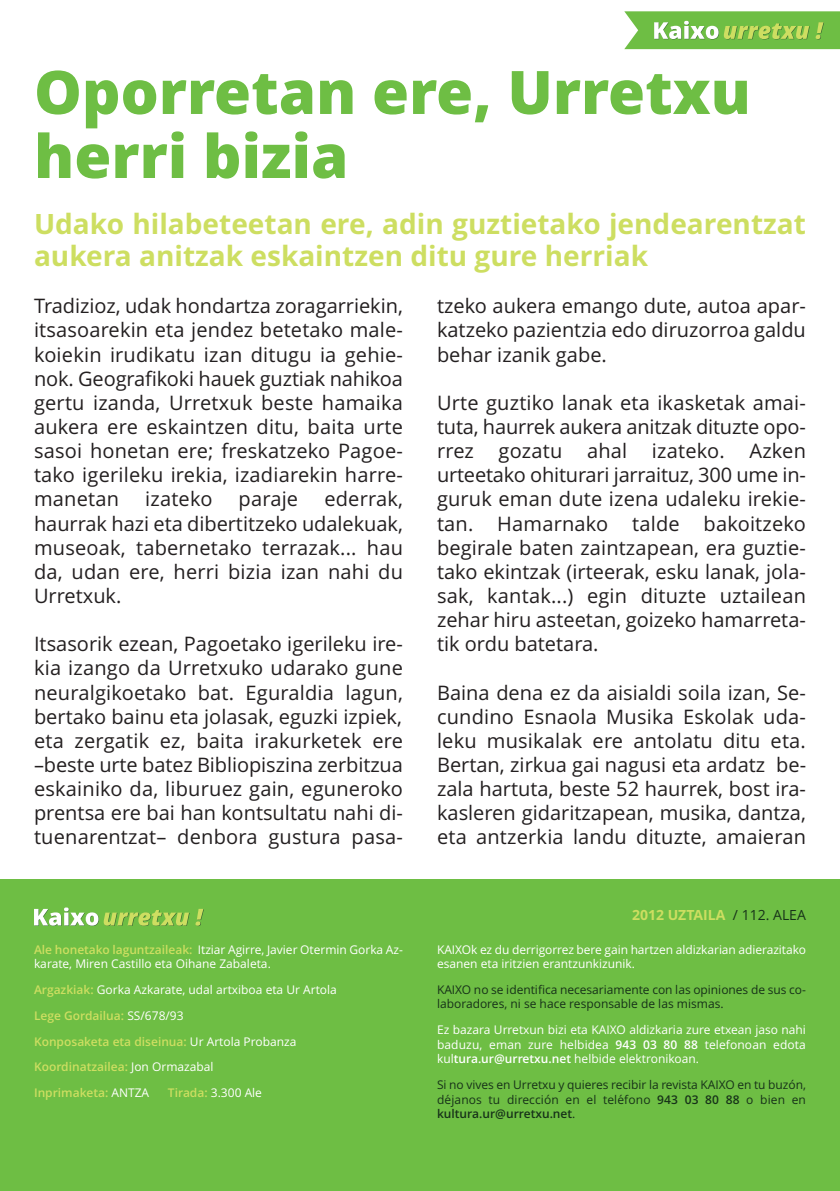
<style>
.page{position:relative;width:840px;height:1191px;background:#fff}
.page>*{position:absolute;margin:0;border:0;box-sizing:border-box;transform-origin:0 0}
.t1{font:800 60px/64px "Open Sans";color:#6ebe44}
.t2{font:700 28px/32px "Open Sans";color:#cdde61}
.t3{font:20px/24.2px "Open Sans";color:#231f20;text-align:justify}
.t4{font:700 14px "Open Sans";color:#cdde61}
.t5{font:12px/14.4px "Open Sans";color:#fff}
.t6{font:12px/14.4px "Open Sans";color:#173219}
.s1{font-weight:600;color:#cdde61}
.s2{font-weight:400;color:#173219}
.s3{font-weight:600}
</style>
<div class="page">
<div style="left:0;top:879px;width:839px;height:312px;background:#6ebe44"></div>
<svg style="left:195px;top:909px;width:9px;height:17px"></svg>
<svg style="left:34px;top:907px;width:155px;height:19px"></svg>
<svg style="left:624px;top:11px;width:215px;height:38px"></svg>
<h1 class="t1" style="left:34px;top:66px;width:717px">Oporretan ere, Urretxu herri bizia</h1>
<h2 class="t2" style="left:34px;top:211px;width:773px">Udako hilabeteetan ere, adin guztietako jendearentzat aukera anitzak eskaintzen ditu gure herriak</h2>
<p class="t3" style="left:34px;top:296px;width:370px">Tradizioz, udak hondartza zoragarriekin, itsasoarekin eta jendez betetako male&shy;koiekin irudikatu izan ditugu ia gehie&shy;nok. Geografikoki hauek guztiak nahikoa gertu izanda, Urretxuk beste hamaika aukera ere eskaintzen ditu, baita urte sasoi honetan ere; freskatzeko Pagoe&shy;tako igerileku irekia, izadiarekin harre&shy;manetan</p>
<p class="t3" style="left:34px;top:489px;width:370px;text-indent:290px">ederrak, haurrak hazi eta dibertitzeko udalekuak, museoak, tabernetako terrazak... hau da, udan ere, herri bizia izan nahi du Urretxuk.</p>
<p class="t3" style="left:34px;top:634px;width:370px">Itsasorik ezean, Pagoetako igerileku ire&shy;kia izango da Urretxuko udarako gune neuralgikoetako bat. Eguraldia lagun, bertako bainu eta jolasak, eguzki izpiek, eta zergatik ez, baita irakurketek ere –beste urte batez Bibliopiszina zerbitzua eskainiko da, liburuez gain, eguneroko prentsa ere bai han kontsultatu nahi di&shy;tuenarentzat– denbora gustura pasa -</p>
<p class="t3" style="left:145px;top:489px;width:69px">izateko</p>
<p class="t3" style="left:238px;top:489px;width:61px">paraje</p>
<p class="t5" style="left:34px;top:943px;width:370px"><span class="s1">Ale honetako laguntzaileak:</span> Itziar Agirre, Javier Otermin Gorka Az&shy;karate, Miren Castillo eta Oihane Zabaleta.</p>
<p class="t5" style="left:34px;top:978px;width:304px;line-height:25.8px"><span class="s1">Argazkiak:</span> Gorka Azkarate, udal artxiboa eta Ur Artola <span class="s1">Lege Gordailua:</span> SS/678/93<br><span class="s1">Konposaketa eta diseinua:</span> Ur Artola Probanza <span class="s1">Koordinatzailea:</span> Jon Ormazabal<br><span class="s1">Inprimaketa:</span> ANTZA</p>
<p class="t5" style="left:168px;top:1087px;width:96px"><span class="s1">Tirada:</span> 3.300 Ale</p>
<p class="t3" style="left:437px;top:296px;width:370px">tzeko aukera emango dute, autoa apar&shy;katzeko pazientzia edo diruzorroa galdu behar izanik gabe.</p>
<p class="t3" style="left:437px;top:392px;width:370px">Urte guztiko lanak eta ikasketak amai&shy;tuta, haurrek aukera anitzak dituzte opo&shy;rrez gozatu ahal izateko. Azken urteetako ohiturari jarraituz, 300 ume in&shy;guruk eman dute izena udaleku irekie&shy;tan. Hamarnako talde bakoitzeko begirale baten zaintzapean, era guztie&shy;tako ekintzak (irteerak, esku lanak, jola&shy;sak, kantak...) egin dituzte uztailean zehar hiru asteetan, goizeko hamarreta&shy;tik ordu batetara.</p>
<p class="t3" style="left:437px;top:682px;width:370px">Baina dena ez da aisialdi soila izan, Se&shy;cundino Esnaola Musika Eskolak uda&shy;leku musikalak ere antolatu ditu eta.<br>Bertan, zirkua gai nagusi eta ardatz be&shy;zala hartuta, beste 52 haurrek, bost ira&shy;kasleren gidaritzapean, musika, dantza, eta antzerkia landu dituzte, amaieran</p>
<p class="t4" style="left:631px;top:909px;width:175px">2012 UZTAILA <span class="s2">/ 112. ALEA</span></p>
<p class="t5" style="left:437px;top:943px;width:370px">KAIXOk ez du derrigorrez bere gain hartzen aldizkarian adierazitako esanen eta iritzien erantzunkizunik.</p>
<p class="t6" style="left:437px;top:983px;width:370px">KAIXO no se identifica necesariamente con las opiniones de sus co&shy;laboradores, ni se hace responsable de las mismas.</p>
<p class="t5" style="left:437px;top:1024px;width:370px;text-align:justify">Ez bazara Urretxun bizi eta KAIXO aldizkaria zure etxean jaso nahi baduzu, eman zure helbidea <span class="s3">943 03 80 88</span> telefonoan edota kul<span class="s3">tura.ur@urretxu.net</span> helbide elektronikoan.</p>
<p class="t6" style="left:437px;top:1078px;width:370px">Si no vives en Urretxu y quieres recibir la revista KAIXO en tu buzon,</p>
<p class="t6" style="left:437px;top:1078px;width:370px;text-indent:358px">́ déjanos tu dirección en el teléfono <span class="s3">943 03 80 88</span> o bien en <span class="s3">kultura.ur@urretxu.net</span>.</p>
</div>
